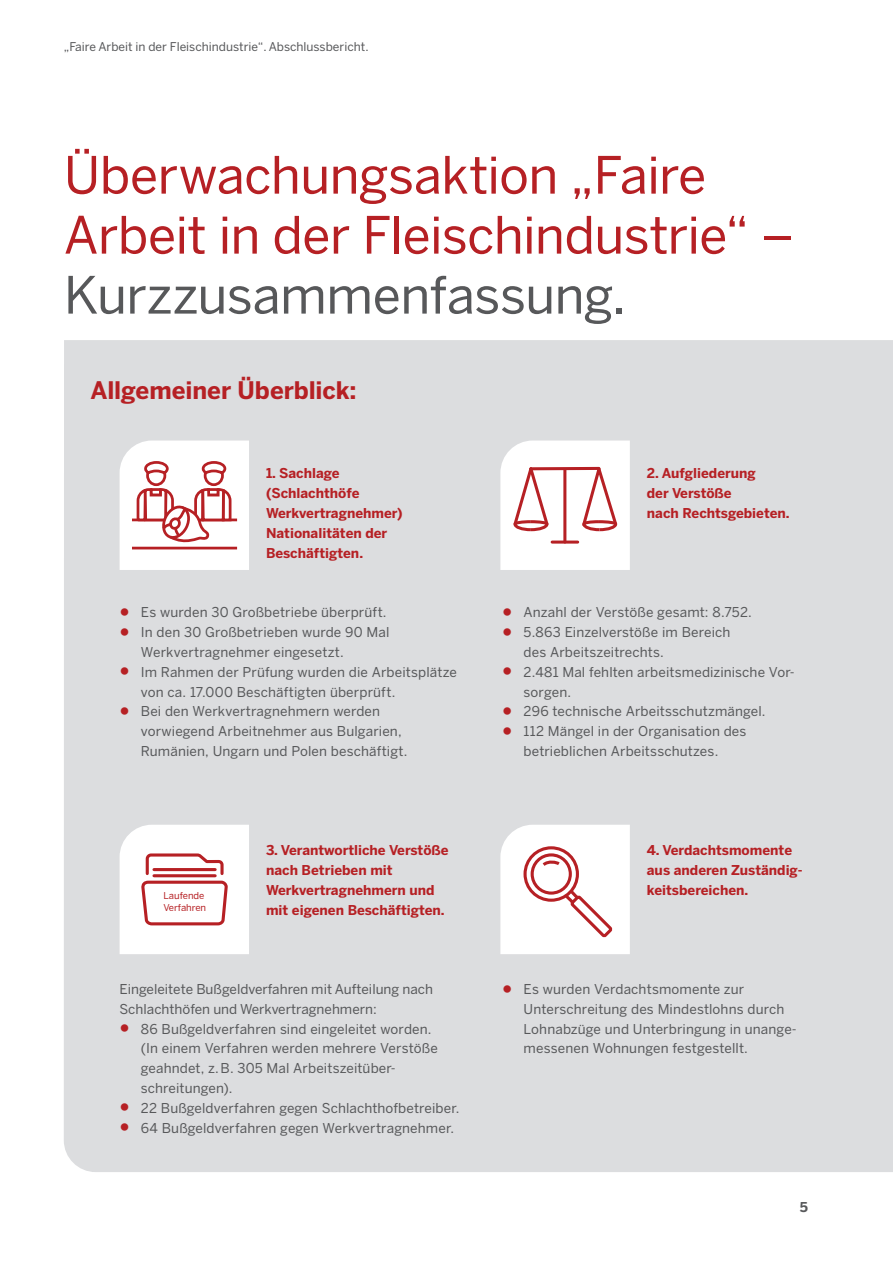
<style>
.page{position:relative;width:893px;height:1263px;background:#fff}
.page>*{position:absolute;margin:0;border:0;box-sizing:border-box;transform-origin:0 0}
.t1{font:51px/60px "Benton Sans";letter-spacing:-.015em;color:#b62024}
.t2{font:51px "Benton Sans";letter-spacing:-.01em;color:#57585a}
.t3{font:700 24px "Benton Sans";letter-spacing:-.005em;color:#b62024}
.t4{font:13.5px/19.8px "Benton Sans";letter-spacing:.01em;color:#57585a}
.t5{font:700 13.5px/19.8px "Benton Sans";color:#b62024}
.t6{font:700 13.5px "Benton Sans";color:#57585a}
.t7{font:12px "Benton Sans";color:#57585a}
.t8{font:9.45px/11.4px "Benton Sans";color:#b62024}
.s1{font-family:"Georgia";font-weight:700;font-size:23.7px;color:#b62024}
</style>
<div class="page">
<div style="left:64px;top:340px;width:829px;height:832px;background:#dcdddf"></div>
<svg style="left:120px;top:440px;width:129px;height:130px"></svg>
<svg style="left:120px;top:825px;width:129px;height:129px"></svg>
<hr style="left:154px;top:868px;width:61px;height:3px;background:#b62024">
<hr style="left:154px;top:874px;width:61px;height:3px;background:#b62024">
<svg style="left:500px;top:825px;width:130px;height:129px"></svg>
<svg style="left:500px;top:440px;width:130px;height:130px"></svg>
<svg style="left:565px;top:540px;width:13px;height:4px"></svg>
<svg style="left:552px;top:540px;width:13px;height:4px"></svg>
<hr style="left:563px;top:468px;width:3px;height:74px;background:#b62024">
<hr style="left:531px;top:467px;width:68px;height:3px;background:#b62024">
<p class="t7" style="left:64px;top:40px;width:306px">„Faire Arbeit in der Fleischindustrie“. Abschlussbericht.</p>
<h1 class="t1" style="left:64px;top:144px;width:731px">Überwachungsaktion „Faire<br>Arbeit in der Fleischindustrie“ –</h1>
<h1 class="t2" style="left:64px;top:265px;width:564px">Kurzzusammenfassung.</h1>
<h2 class="t3" style="left:90px;top:376px;width:268px">Allgemeiner Überblick:</h2>
<p class="t5" style="left:266px;top:463px;width:138px">1. Sachlage (Schlachthöfe<br>Werkvertragnehmer)<br>Nationalitäten der<br>Beschäftigten.</p>
<p class="t4" style="left:120px;top:602px;width:268px"><span class="s1">•</span> Es wurden 30 Großbetriebe überprüft.</p>
<p class="t4" style="left:141px;top:622px;width:250px;text-indent:-21px"><span class="s1">•</span> In den 30 Großbetrieben wurde 90 Mal<br>Werkvertragnehmer eingesetzt.</p>
<p class="t4" style="left:141px;top:662px;width:318px;text-indent:-21px"><span class="s1">•</span> Im Rahmen der Prüfung wurden die Arbeitsplätze von ca. 17.000 Beschäftigten überprüft.</p>
<p class="t4" style="left:141px;top:701px;width:268px;text-indent:-21px"><span class="s1">•</span> Bei den Werkvertragnehmern werden vorwiegend Arbeitnehmer aus Bulgarien,<br>Rumänien, Ungarn und Polen beschäftigt.</p>
<p class="t8" style="left:164px;top:890px;width:44px">Laufende<br>Verfahren</p>
<p class="t5" style="left:266px;top:840px;width:184px">3. Verantwortliche Verstöße nach Betrieben mit<br>Werkvertragnehmern und mit eigenen Beschäftigten.</p>
<p class="t4" style="left:120px;top:979px;width:315px">Eingeleitete Bußgeldverfahren mit Aufteilung nach<br>Schlachthöfen und Werkvertragnehmern:</p>
<p class="t4" style="left:141px;top:1018px;width:299px;text-indent:-21px"><span class="s1">•</span> 86 Bußgeldverfahren sind eingeleitet worden. (In einem Verfahren werden mehrere Verstöße geahndet, z.B. 305 Mal Arbeitszeitüber&shy;schreitungen).</p>
<p class="t4" style="left:120px;top:1098px;width:341px"><span class="s1">•</span> 22 Bußgeldverfahren gegen Schlachthofbetreiber.</p>
<p class="t4" style="left:120px;top:1118px;width:336px"><span class="s1">•</span> 64 Bußgeldverfahren gegen Werkvertragnehmer.</p>
<p class="t5" style="left:647px;top:463px;width:144px">2. Aufgliederung<br>der Verstöße<br>nach Rechtsgebieten.</p>
<p class="t4" style="left:502px;top:602px;width:251px"><span class="s1">•</span> Anzahl der Verstöße gesamt: 8.752.</p>
<p class="t4" style="left:524px;top:622px;width:208px;text-indent:-21px"><span class="s1">•</span> 5.863 Einzelverstöße im Bereich des Arbeitszeitrechts.</p>
<p class="t4" style="left:524px;top:662px;width:273px;text-indent:-21px"><span class="s1">•</span> 2.481 Mal fehlten arbeitsmedizinische Vor&shy;sorgen.</p>
<p class="t4" style="left:502px;top:701px;width:265px"><span class="s1">•</span> 296 technische Arbeitsschutzmängel.</p>
<p class="t4" style="left:502px;top:721px;width:246px;text-align:center"><span class="s1">•</span> 112 Mängel in der Organisation des betrieblichen Arbeitsschutzes.</p>
<p class="t5" style="left:647px;top:840px;width:157px">4. Verdachtsmomente aus anderen Zuständig&shy;keitsbereichen.</p>
<p class="t4" style="left:524px;top:979px;width:275px;text-indent:-21px"><span class="s1">•</span> Es wurden Verdachtsmomente zur Unterschreitung des Mindestlohns durch Lohnabzüge und Unterbringung in unange&shy;messenen Wohnungen festgestellt.</p>
<p class="t6" style="left:800px;top:1199px;width:10px">5</p>
</div>
